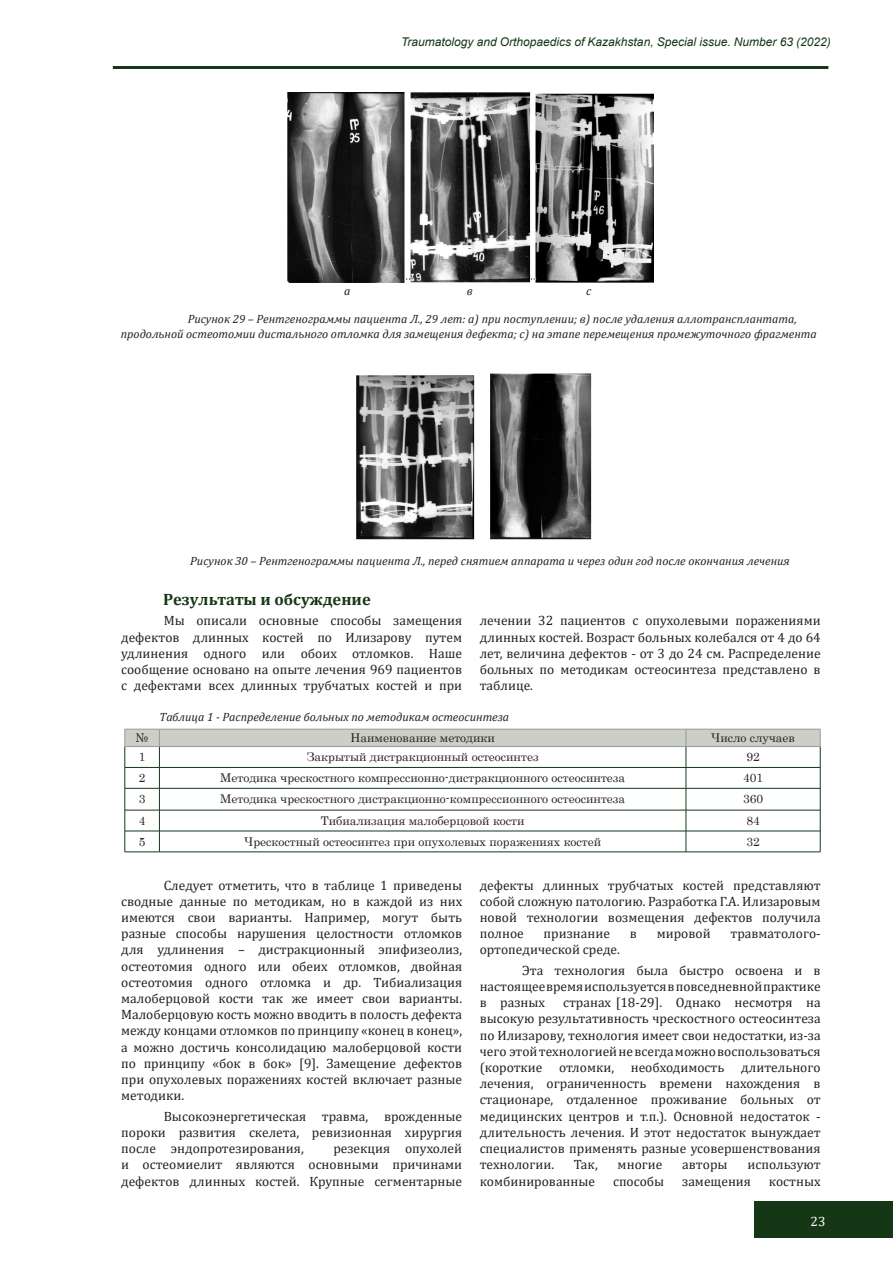
<style>
.page{position:relative;width:893px;height:1263px;background:#fff}
.page>*{position:absolute;margin:0;border:0;box-sizing:border-box;transform-origin:0 0}
.Литература{font:700 16.5px "Cambria";color:#153716}
.t1{font:13.5px/16.2px "Cambria";color:#231f20;text-align:justify}
.t2{font:13.5px "Cambria";color:#fff}
.Название_рисунка{font:italic 12px/14.4px "Cambria";color:#231f20}
.Стиль_для_таблицы_ос{font:12px "Century";color:#231f20}
.t3{font:italic 12px "Arial";color:#153716}
</style>
<div class="page">
<div style="left:754px;top:1202px;width:139px;height:36px;background:#153716"></div>
<hr style="left:113px;top:66px;width:715px;height:3px;background:#153716">
<img style="left:288px;top:92px;width:365px;height:191px">
<img style="left:356px;top:374px;width:236px;height:166px">
<hr style="left:125px;top:852px;width:34px;height:1px;background:#153716">
<hr style="left:159px;top:852px;width:527px;height:1px;background:#153716">
<hr style="left:686px;top:852px;width:134px;height:1px;background:#153716">
<svg style="left:125px;top:729px;width:696px;height:123px"></svg>
<hr style="left:125px;top:746px;width:34px;height:1px;background:#999">
<hr style="left:159px;top:746px;width:527px;height:1px;background:#999">
<hr style="left:686px;top:746px;width:134px;height:1px;background:#999">
<p class="t3" style="left:401px;top:34px;width:431px">Traumatology and Orthopаedics of Kazakhstan, Special issue. Number 63 (2022)</p>
<p class="Название_рисунка" style="left:344px;top:283px;width:8px">а</p>
<p class="Название_рисунка" style="left:467px;top:283px;width:7px">в</p>
<p class="Название_рисунка" style="left:586px;top:283px;width:7px">с</p>
<p class="Название_рисунка" style="left:121px;top:311px;width:697px;text-indent:67px">Рисунок 29 – Рентгенограммы пациента Л., 29 лет: а) при поступлении; в) после удаления аллотрансплантата, продольной остеотомии дистального отломка для замещения дефекта; с) на этапе перемещения промежуточного фрагмента</p>
<p class="Название_рисунка" style="left:190px;top:553px;width:601px">Рисунок 30 – Рентгенограммы пациента Л., перед снятием аппарата и через один год после окончания лечения</p>
<p class="Литература" style="left:163px;top:588px;width:209px">Результаты и обсуждение</p>
<p class="t1" style="left:121px;top:613px;width:342px;text-indent:43px">Мы описали основные способы замещения дефектов длинных костей по Илизарову путем удлинения одного или обоих отломков. Наше сообщение основано на опыте лечения 969 пациентов с дефектами всех длинных трубчатых костей и при</p>
<p class="t1" style="left:480px;top:613px;width:342px">лечении 32 пациентов с опухолевыми поражениями длинных костей. Возраст больных колебался от 4 до 64 лет, величина дефектов - от 3 до 24 см. Распределение больных по методикам остеосинтеза представлено в таблице.</p>
<p class="Название_рисунка" style="left:159px;top:709px;width:351px">Таблица 1 - Распределение больных по методикам остеосинтеза</p>
<p class="Стиль_для_таблицы_ос" style="left:136px;top:728px;width:14px">№</p>
<p class="Стиль_для_таблицы_ос" style="left:350px;top:728px;width:146px">Наименование методики</p>
<p class="Стиль_для_таблицы_ос" style="left:711px;top:728px;width:85px">Число случаев</p>
<p class="Стиль_для_таблицы_ос" style="left:139px;top:747px;width:8px">1</p>
<p class="Стиль_для_таблицы_ос" style="left:307px;top:747px;width:233px">Закрытый дистракционный остеосинтез</p>
<p class="Стиль_для_таблицы_ос" style="left:746px;top:747px;width:15px">92</p>
<p class="Стиль_для_таблицы_ос" style="left:139px;top:768px;width:8px">2</p>
<p class="Стиль_для_таблицы_ос" style="left:220px;top:768px;width:407px">Методика чрескостного компрессионно-дистракционного остеосинтеза</p>
<p class="Стиль_для_таблицы_ос" style="left:743px;top:768px;width:22px">401</p>
<p class="Стиль_для_таблицы_ос" style="left:139px;top:789px;width:8px">3</p>
<p class="Стиль_для_таблицы_ос" style="left:220px;top:789px;width:407px">Методика чрескостного дистракционно-компрессионного остеосинтеза</p>
<p class="Стиль_для_таблицы_ос" style="left:743px;top:789px;width:22px">360</p>
<p class="Стиль_для_таблицы_ос" style="left:139px;top:810px;width:8px">4</p>
<p class="Стиль_для_таблицы_ос" style="left:321px;top:810px;width:205px">Тибиализация малоберцовой кости</p>
<p class="Стиль_для_таблицы_ос" style="left:746px;top:810px;width:15px">84</p>
<p class="Стиль_для_таблицы_ос" style="left:139px;top:831px;width:8px">5</p>
<p class="Стиль_для_таблицы_ос" style="left:244px;top:831px;width:359px">Чрескостный остеосинтез при опухолевых поражениях костей</p>
<p class="Стиль_для_таблицы_ос" style="left:746px;top:831px;width:15px">32</p>
<p class="t1" style="left:121px;top:877px;width:342px;text-indent:43px">Следует отметить, что в таблице 1 приведены сводные данные по методикам, но в каждой из них имеются свои варианты. Например, могут быть разные способы нарушения целостности отломков для удлинения – дистракционный эпифизеолиз, остеотомия одного или обеих отломков, двойная остеотомия одного отломка и др. Тибиализация малоберцовой кости так же имеет свои варианты.<br>Малоберцовую кость можно вводить в полость дефекта между концами отломков по принципу «конец в конец», а можно достичь консолидацию малоберцовой кости по принципу «бок в бок» [9]. Замещение дефектов при опухолевых поражениях костей включает разные методики.</p>
<p class="t1" style="left:121px;top:1108px;width:342px;text-indent:43px">Высокоэнергетическая травма, врожденные пороки развития скелета, ревизионная хирургия после эндопротезирования,</p>
<p class="t1" style="left:121px;top:1140px;width:342px;text-indent:212px">резекция опухолей и остеомиелит являются основными причинами дефектов длинных костей. Крупные сегментарные</p>
<p class="t1" style="left:480px;top:877px;width:342px">дефекты длинных трубчатых костей представляют собой сложную патологию. Разработка Г.А. Илизаровым новой технологии возмещения дефектов получила полное</p>
<p class="t1" style="left:544px;top:925px;width:68px">признание</p>
<p class="t1" style="left:630px;top:925px;width:9px">в</p>
<p class="t1" style="left:657px;top:925px;width:55px">мировой</p>
<p class="t1" style="left:730px;top:925px;width:92px">травматолого-</p>
<p class="t1" style="left:480px;top:942px;width:142px">ортопедической среде.</p>
<p class="t1" style="left:480px;top:962px;width:342px;text-indent:43px">Эта технология была быстро освоена и в настоящее время используется в повседневной практике в разных</p>
<p class="t1" style="left:480px;top:994px;width:342px;text-indent:83px">странах [18-29]. Однако несмотря на высокую результативность чрескостного остеосинтеза по Илизарову, технология имеет свои недостатки, из-за чего этой технологией не всегда можно воспользоваться (короткие отломки, необходимость длительного лечения, ограниченность времени нахождения в стационаре, отдаленное проживание больных от медицинских центров и т.п.). Основной недостаток - длительность лечения. И этот недостаток вынуждает специалистов применять разные усовершенствования технологии.</p>
<p class="t1" style="left:574px;top:1156px;width:25px">Так,</p>
<p class="t1" style="left:618px;top:1156px;width:46px">многие</p>
<p class="t1" style="left:682px;top:1156px;width:47px">авторы</p>
<p class="t1" style="left:747px;top:1156px;width:75px">используют</p>
<p class="t1" style="left:480px;top:1173px;width:117px">комбинированные</p>
<p class="t1" style="left:613px;top:1173px;width:53px">способы</p>
<p class="t1" style="left:682px;top:1173px;width:70px">замещения</p>
<p class="t1" style="left:769px;top:1173px;width:53px">костных</p>
<p class="t2" style="left:811px;top:1213px;width:17px">23</p>
</div>
